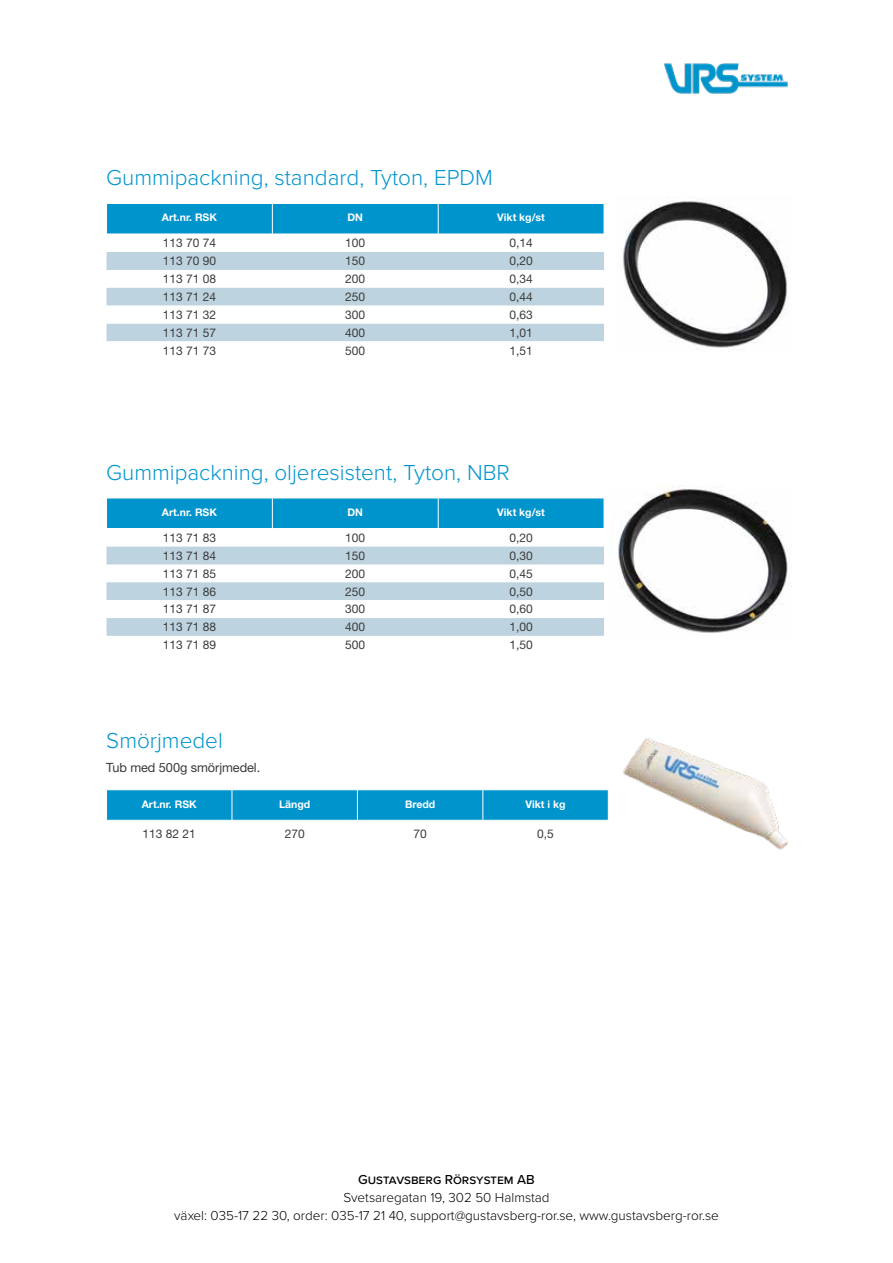
<style>
.page{position:relative;width:893px;height:1263px;background:#fff}
.page>*{position:absolute;margin:0;border:0;box-sizing:border-box;transform-origin:0 0}
.t1{font:300 22.5px "Proxima Nova";color:#0094cd}
.t2{font:300 13.5px/18px "Proxima Nova";color:#000;text-align:center}
.t3{font:500 13.5px "Proxima Nova";color:#000}
.t4{font:12.75px "Helvetica Neue LT Std";letter-spacing:-.005em;color:#3c3c3b}
.t5{font:12px "Helvetica Neue LT Std";color:#3c3c3b}
.t6{font:700 10.5px "Helvetica Neue LT Std";color:#fff}
</style>
<div class="page">
<img style="left:664px;top:64px;width:124px;height:30px">
<img style="left:623px;top:197px;width:165px;height:154px">
<img style="left:618px;top:486px;width:173px;height:147px">
<div style="left:107px;top:204px;width:497px;height:30px;background:#0094cd"></div>
<svg style="left:107px;top:252px;width:497px;height:89px"></svg>
<hr style="left:272px;top:204px;width:1px;height:30px;background:#fff">
<hr style="left:438px;top:204px;width:1px;height:30px;background:#fff">
<div style="left:107px;top:499px;width:497px;height:29px;background:#0094cd"></div>
<svg style="left:107px;top:547px;width:497px;height:89px"></svg>
<hr style="left:272px;top:498px;width:1px;height:30px;background:#fff">
<hr style="left:438px;top:498px;width:1px;height:30px;background:#fff">
<div style="left:107px;top:790px;width:501px;height:30px;background:#0094cd"></div>
<hr style="left:232px;top:790px;width:1px;height:30px;background:#fff">
<hr style="left:357px;top:790px;width:1px;height:30px;background:#fff">
<hr style="left:483px;top:790px;width:1px;height:30px;background:#fff">
<img style="left:623px;top:738px;width:166px;height:112px">
<h1 class="t1" style="left:106px;top:165px;width:388px">Gummipackning, standard, Tyton, EPDM</h1>
<p class="t6" style="left:162px;top:211px;width:57px">Art.nr. RSK</p>
<p class="t6" style="left:347px;top:211px;width:17px">DN</p>
<p class="t6" style="left:497px;top:211px;width:49px">Vikt kg/st</p>
<p class="t5" style="left:163px;top:236px;width:55px">113 70 74</p>
<p class="t5" style="left:345px;top:236px;width:22px">100</p>
<p class="t5" style="left:509px;top:236px;width:25px">0,14</p>
<p class="t5" style="left:163px;top:254px;width:55px">113 70 90</p>
<p class="t5" style="left:345px;top:254px;width:22px">150</p>
<p class="t5" style="left:509px;top:254px;width:25px">0,20</p>
<p class="t5" style="left:163px;top:272px;width:55px">113 71 08</p>
<p class="t5" style="left:345px;top:272px;width:22px">200</p>
<p class="t5" style="left:509px;top:272px;width:25px">0,34</p>
<p class="t5" style="left:163px;top:290px;width:55px">113 71 24</p>
<p class="t5" style="left:345px;top:290px;width:22px">250</p>
<p class="t5" style="left:509px;top:290px;width:25px">0,44</p>
<p class="t5" style="left:163px;top:307px;width:55px">113 71 32</p>
<p class="t5" style="left:345px;top:307px;width:22px">300</p>
<p class="t5" style="left:509px;top:307px;width:25px">0,63</p>
<p class="t5" style="left:163px;top:325px;width:55px">113 71 57</p>
<p class="t5" style="left:345px;top:325px;width:22px">400</p>
<p class="t5" style="left:509px;top:325px;width:25px">1,01</p>
<p class="t5" style="left:163px;top:343px;width:55px">113 71 73</p>
<p class="t5" style="left:345px;top:343px;width:22px">500</p>
<p class="t5" style="left:509px;top:343px;width:25px">1,51</p>
<h1 class="t1" style="left:106px;top:460px;width:405px">Gummipackning, oljeresistent, Tyton, NBR</h1>
<p class="t6" style="left:162px;top:505px;width:57px">Art.nr. RSK</p>
<p class="t6" style="left:347px;top:505px;width:17px">DN</p>
<p class="t6" style="left:497px;top:505px;width:49px">Vikt kg/st</p>
<p class="t5" style="left:163px;top:530px;width:55px">113 71 83</p>
<p class="t5" style="left:345px;top:530px;width:22px">100</p>
<p class="t5" style="left:509px;top:530px;width:25px">0,20</p>
<p class="t5" style="left:163px;top:548px;width:55px">113 71 84</p>
<p class="t5" style="left:345px;top:548px;width:22px">150</p>
<p class="t5" style="left:509px;top:548px;width:25px">0,30</p>
<p class="t5" style="left:163px;top:566px;width:55px">113 71 85</p>
<p class="t5" style="left:345px;top:566px;width:22px">200</p>
<p class="t5" style="left:509px;top:566px;width:25px">0,45</p>
<p class="t5" style="left:163px;top:584px;width:55px">113 71 86</p>
<p class="t5" style="left:345px;top:584px;width:22px">250</p>
<p class="t5" style="left:509px;top:584px;width:25px">0,50</p>
<p class="t5" style="left:163px;top:602px;width:55px">113 71 87</p>
<p class="t5" style="left:345px;top:602px;width:22px">300</p>
<p class="t5" style="left:509px;top:602px;width:25px">0,60</p>
<p class="t5" style="left:163px;top:620px;width:55px">113 71 88</p>
<p class="t5" style="left:345px;top:620px;width:22px">400</p>
<p class="t5" style="left:509px;top:620px;width:25px">1,00</p>
<p class="t5" style="left:163px;top:638px;width:55px">113 71 89</p>
<p class="t5" style="left:345px;top:638px;width:22px">500</p>
<p class="t5" style="left:509px;top:638px;width:25px">1,50</p>
<h1 class="t1" style="left:106px;top:728px;width:118px">Smörjmedel</h1>
<p class="t4" style="left:106px;top:760px;width:155px">Tub med 500g smörjmedel.</p>
<p class="t6" style="left:142px;top:797px;width:57px">Art.nr. RSK</p>
<p class="t6" style="left:279px;top:797px;width:33px">Längd</p>
<p class="t6" style="left:405px;top:797px;width:32px">Bredd</p>
<p class="t6" style="left:526px;top:797px;width:42px">Vikt i kg</p>
<p class="t5" style="left:143px;top:826px;width:55px">113 82 21</p>
<p class="t5" style="left:285px;top:826px;width:22px">270</p>
<p class="t5" style="left:413px;top:826px;width:15px">70</p>
<p class="t5" style="left:537px;top:826px;width:18px">0,5</p>
<p class="t3" style="left:358px;top:1170px;width:178px">Gustavsberg Rörsystem AB</p>
<p class="t2" style="left:174px;top:1189px;width:546px">Svetsaregatan 19, 302 50 Halmstad<br>växel: 035-17 22 30, order: 035-17 21 40, support@gustavsberg-ror.se, www.gustavsberg-ror.se</p>
</div>
